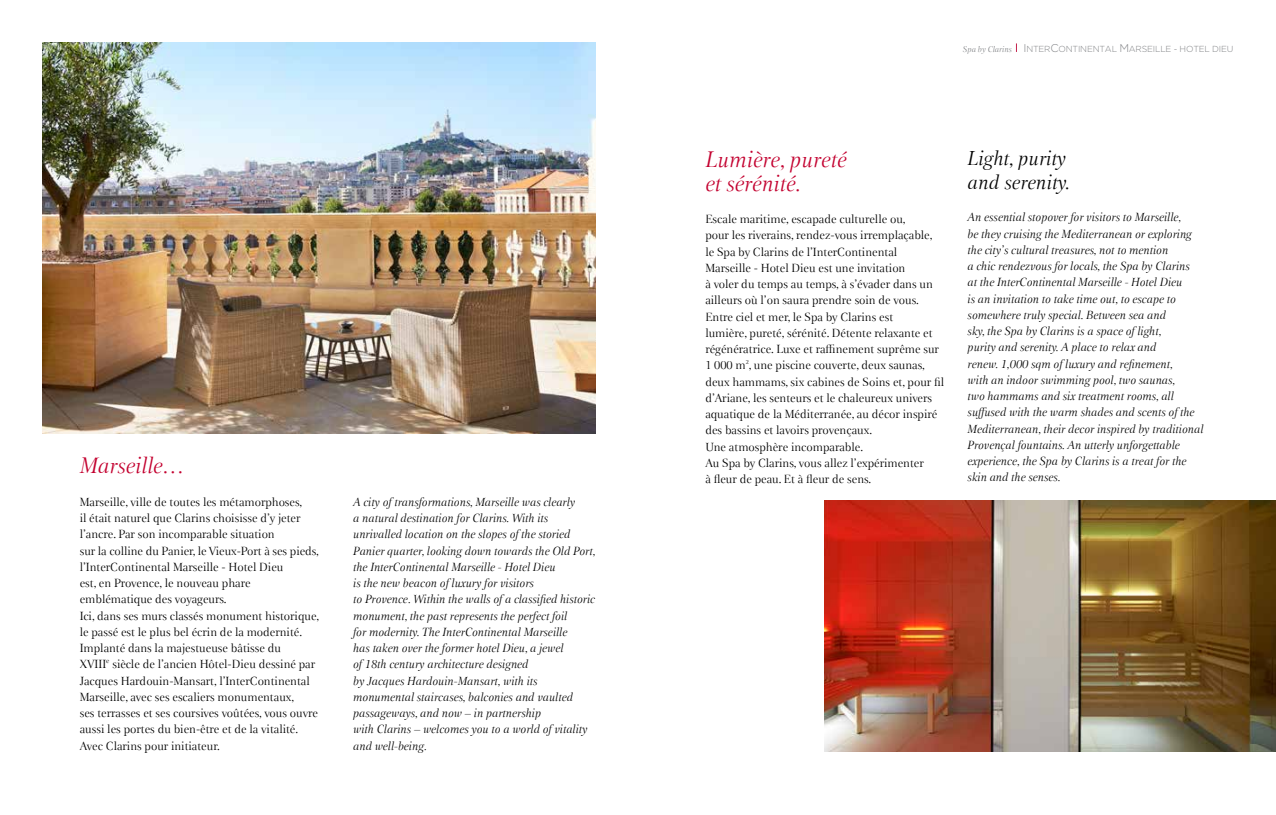
<style>
.page{position:relative;width:1276px;height:815px;background:#fff}
.page>*{position:absolute;margin:0;border:0;box-sizing:border-box;transform-origin:0 0}
.t1{font:italic 23.75px/23.8px "Clarins";color:#c3002f}
.t2{font:italic 21.25px/23.8px "Clarins";color:#000}
.t3{font:italic 12.5px/16.2px "Clarins";color:#000}
.t4{font:12.5px/16.2px "Clarins";letter-spacing:-.005em;color:#000}
.t5{font:300 8.75px "Gotham";letter-spacing:-.02em;color:#808285}
.s1{font-family:"Clarins";font-weight:400;font-style:italic}
.s2{font-size:11.25px}
</style>
<div class="page">
<img style="left:43px;top:43px;width:552px;height:390px">
<img style="left:825px;top:500px;width:451px;height:251px">
<h1 class="t1" style="left:80px;top:452px;width:105px">Marseille…</h1>
<p class="t4" style="left:80px;top:493px;width:241px">Marseille, ville de toutes les métamorphoses,<br>il était naturel que Clarins choisisse d’y jeter l’ancre. Par son incomparable situation<br>sur la colline du Panier, le Vieux-Port à ses pieds, l’InterContinental Marseille - Hotel Dieu<br>est, en Provence, le nouveau phare emblématique des voyageurs.<br>Ici, dans ses murs classés monument historique, le passé est le plus bel écrin de la modernité.<br>Implanté dans la majestueuse bâtisse du<br>XVIII<sup>e</sup> siècle de l’ancien Hôtel-Dieu dessiné par Jacques Hardouin-Mansart, l’InterContinental Marseille, avec ses escaliers monumentaux,<br>ses terrasses et ses coursives voûtées, vous ouvre aussi les portes du bien-être et de la vitalité.<br>Avec Clarins pour initiateur.</p>
<p class="t3" style="left:353px;top:493px;width:244px">A city of transformations, Marseille was clearly<br>a natural destination for Clarins. With its unrivalled location on the slopes of the storied Panier quarter, looking down towards the Old Port, the InterContinental Marseille - Hotel Dieu<br>is the new beacon of luxury for visitors<br>to Provence. Within the walls of a classified historic monument, the past represents the perfect foil<br>for modernity. The InterContinental Marseille<br>has taken over the former hotel Dieu, a jewel<br>of 18th century architecture designed<br>by Jacques Hardouin-Mansart, with its monumental staircases, balconies and vaulted passageways, and now – in partnership<br>with Clarins – welcomes you to a world of vitality and well-being.</p>
<p class="t5" style="left:963px;top:44px;width:272px"><span class="s1">Spa by Clarins</span> <span class="s2">I</span>NTER<span class="s2">C</span>ONTINENTAL <span class="s2">M</span>ARSEILLE - HOTEL DIEU</p>
<h1 class="t1" style="left:705px;top:146px;width:143px">Lumière, pureté et sérénité.</h1>
<p class="t4" style="left:705px;top:210px;width:240px">Escale maritime, escapade culturelle ou,<br>pour les riverains, rendez-vous irremplaçable, le Spa by Clarins de l’InterContinental Marseille - Hotel Dieu est une invitation<br>à voler du temps au temps, à s’évader dans un ailleurs où l’on saura prendre soin de vous.<br>Entre ciel et mer, le Spa by Clarins est<br>lumière, pureté, sérénité. Détente relaxante et régénératrice. Luxe et raffinement suprême sur 1 000 m<sup>2</sup>, une piscine couverte, deux saunas, deux hammams, six cabines de Soins et, pour fil d’Ariane, les senteurs et le chaleureux univers aquatique de la Méditerranée, au décor inspiré des bassins et lavoirs provençaux.<br>Une atmosphère incomparable.<br>Au Spa by Clarins, vous allez l’expérimenter<br>à fleur de peau. Et à fleur de sens.</p>
<h2 class="t2" style="left:967px;top:145px;width:104px">Light, purity and serenity.</h2>
<p class="t3" style="left:967px;top:208px;width:237px">An essential stopover for visitors to Marseille,<br>be they cruising the Mediterranean or exploring the city’s cultural treasures, not to mention<br>a chic rendezvous for locals, the Spa by Clarins<br>at the InterContinental Marseille - Hotel Dieu<br>is an invitation to take time out, to escape to somewhere truly special. Between sea and<br>sky, the Spa by Clarins is a space of light,<br>purity and serenity. A place to relax and<br>renew. 1,000 sqm of luxury and refinement,<br>with an indoor swimming pool, two saunas,<br>two hammams and six treatment rooms, all suffused with the warm shades and scents of the Mediterranean, their decor inspired by traditional Provençal fountains. An utterly unforgettable experience, the Spa by Clarins is a treat for the skin and the senses.</p>
</div>
